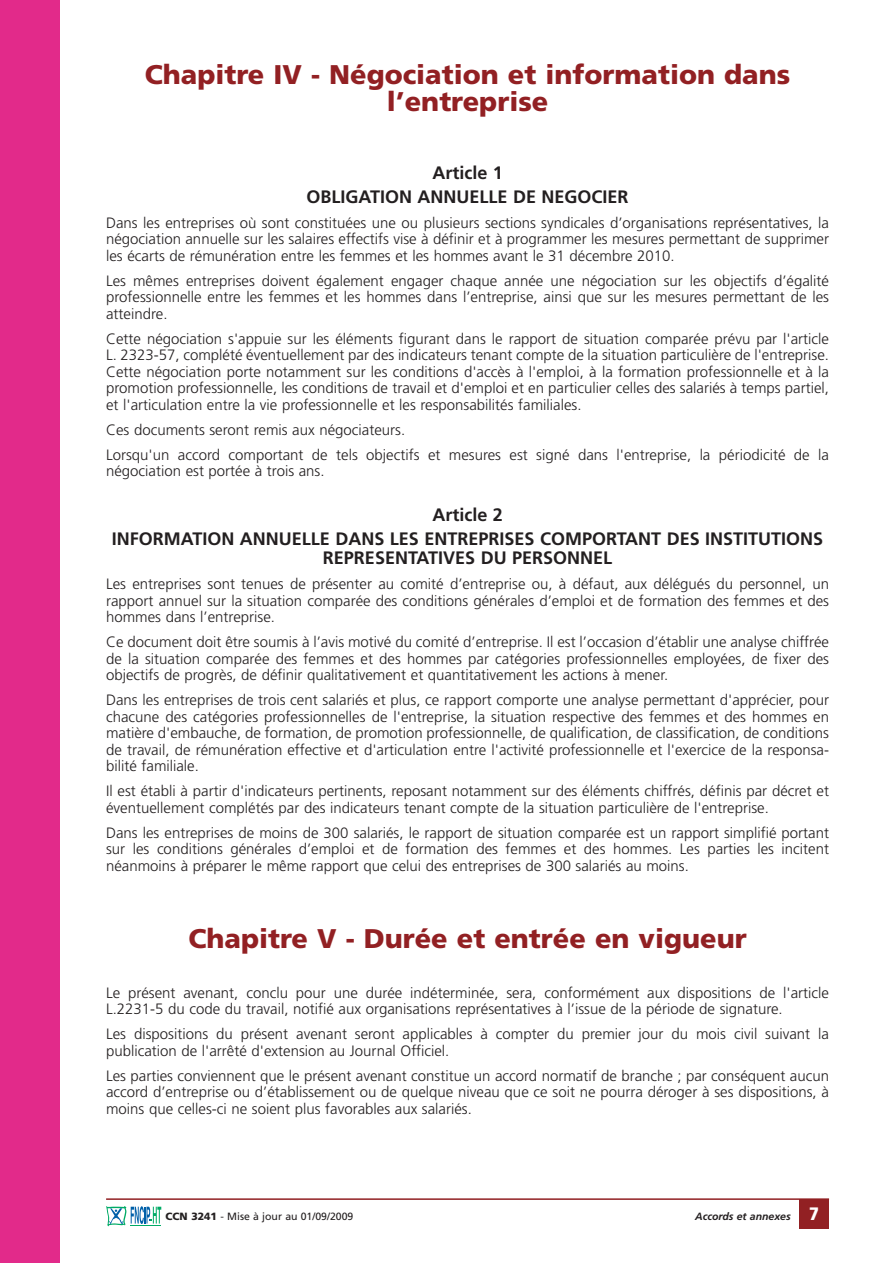
<style>
.page{position:relative;width:893px;height:1263px;background:#fff}
.page>*{position:absolute;margin:0;border:0;box-sizing:border-box;transform-origin:0 0}
.t1{font:900 27px/27px "Frutiger";color:#922023;text-align:center}
.t2{font:700 18px/23.7px "Frutiger";color:#231f20;text-align:center}
.t3{font:300 15px/16.5px "Frutiger";color:#231f20;text-align:justify}
.t4{font:10.5px "Frutiger";color:#231f20}
.t5{font:italic 700 10.5px "Frutiger";color:#231f20}
.s1{font-weight:900}
.s2{font-weight:900;font-style:normal;font-size:18px;color:#fff}
</style>
<div class="page">
<div style="left:0;top:0;width:59px;height:1263px;background:#e22a8a"></div>
<div style="left:799px;top:1199px;width:30px;height:30px;background:#922023"></div>
<hr style="left:106px;top:1198px;width:723px;height:2px;background:#922023">
<svg style="left:106px;top:1206px;width:55px;height:20px"></svg>
<hr style="left:131px;top:1225px;width:30px;height:1px;background:#00ab66">
<h1 class="t1" style="left:145px;top:63px;width:647px">Chapitre IV - Négociation et information dans l’entreprise</h1>
<p class="t2" style="left:306px;top:162px;width:324px">Article 1<br>OBLIGATION ANNUELLE DE NEGOCIER</p>
<p class="t3" style="left:106px;top:215px;width:724px">Dans les entreprises où sont constituées une ou plusieurs sections syndicales d’organisations représentatives, la négociation annuelle sur les salaires effectifs vise à définir et à programmer les mesures permettant de supprimer les écarts de rémunération entre les femmes et les hommes avant le 31 décembre 2010.</p>
<p class="t3" style="left:106px;top:273px;width:724px">Les mêmes entreprises doivent également engager chaque année une négociation sur les objectifs d’égalité professionnelle entre les femmes et les hommes dans l’entreprise, ainsi que sur les mesures permettant de les atteindre.</p>
<p class="t3" style="left:106px;top:331px;width:724px">Cette négociation s'appuie sur les éléments figurant dans le rapport de situation comparée prévu par l'article L. 2323-57, complété éventuellement par des indicateurs tenant compte de la situation particulière de l'entreprise.<br>Cette négociation porte notamment sur les conditions d'accès à l'emploi, à la formation professionnelle et à la promotion professionnelle, les conditions de travail et d'emploi et en particulier celles des salariés à temps partiel, et l'articulation entre la vie professionnelle et les responsabilités familiales.</p>
<p class="t3" style="left:106px;top:418px;width:724px;line-height:25px">Ces documents seront remis aux négociateurs.<br>Lorsqu'un accord comportant de tels objectifs et mesures est signé dans l'entreprise, la périodicité de la</p>
<p class="t3" style="left:106px;top:464px;width:220px">négociation est portée à trois ans.</p>
<p class="t2" style="left:112px;top:504px;width:713px">Article 2<br>INFORMATION ANNUELLE DANS LES ENTREPRISES COMPORTANT DES INSTITUTIONS</p>
<p class="t2" style="left:323px;top:548px;width:291px">REPRESENTATIVES DU PERSONNEL</p>
<p class="t3" style="left:106px;top:577px;width:724px">Les entreprises sont tenues de présenter au comité d’entreprise ou, à défaut, aux délégués du personnel, un rapport annuel sur la situation comparée des conditions générales d’emploi et de formation des femmes et des hommes dans l’entreprise.</p>
<p class="t3" style="left:106px;top:635px;width:724px">Ce document doit être soumis à l’avis motivé du comité d’entreprise. Il est l’occasion d’établir une analyse chiffrée de la situation comparée des femmes et des hommes par catégories professionnelles employées, de fixer des objectifs de progrès, de définir qualitativement et quantitativement les actions à mener.</p>
<p class="t3" style="left:106px;top:693px;width:724px">Dans les entreprises de trois cent salariés et plus, ce rapport comporte une analyse permettant d'apprécier, pour chacune des catégories professionnelles de l'entreprise, la situation respective des femmes et des hommes en matière d'embauche, de formation, de promotion professionnelle, de qualification, de classification, de conditions de travail, de rémunération effective et d'articulation entre l'activité professionnelle et l'exercice de la responsa&shy;bilité familiale.</p>
<p class="t3" style="left:106px;top:784px;width:724px">Il est établi à partir d'indicateurs pertinents, reposant notamment sur des éléments chiffrés, définis par décret et éventuellement complétés par des indicateurs tenant compte de la situation particulière de l'entreprise.</p>
<p class="t3" style="left:106px;top:826px;width:724px">Dans les entreprises de moins de 300 salariés, le rapport de situation comparée est un rapport simplifié portant sur les conditions générales d’emploi et de formation des femmes et des hommes. Les parties les incitent néanmoins à préparer le même rapport que celui des entreprises de 300 salariés au moins.</p>
<h1 class="t1" style="left:188px;top:927px;width:560px">Chapitre V - Durée et entrée en vigueur</h1>
<p class="t3" style="left:106px;top:986px;width:724px">Le présent avenant, conclu pour une durée indéterminée, sera, conformément aux dispositions de l'article<br>L.2231-5 du code du travail, notifié aux organisations représentatives à l’issue de la période de signature.</p>
<p class="t3" style="left:106px;top:1027px;width:724px">Les dispositions du présent avenant seront applicables à compter du premier jour du mois civil suivant la publication de l'arrêté d'extension au Journal Officiel.</p>
<p class="t3" style="left:106px;top:1069px;width:724px">Les parties conviennent que le présent avenant constitue un accord normatif de branche ; par conséquent aucun accord d’entreprise ou d’établissement ou de quelque niveau que ce soit ne pourra déroger à ses dispositions, à moins que celles-ci ne soient plus favorables aux salariés.</p>
<p class="t4" style="left:166px;top:1212px;width:189px"><span class="s1">CCN 3241</span> - Mise à jour au 01/09/2009</p>
<p class="t5" style="left:695px;top:1212px;width:126px">Accords et annexes <span class="s2">7</span></p>
</div>
